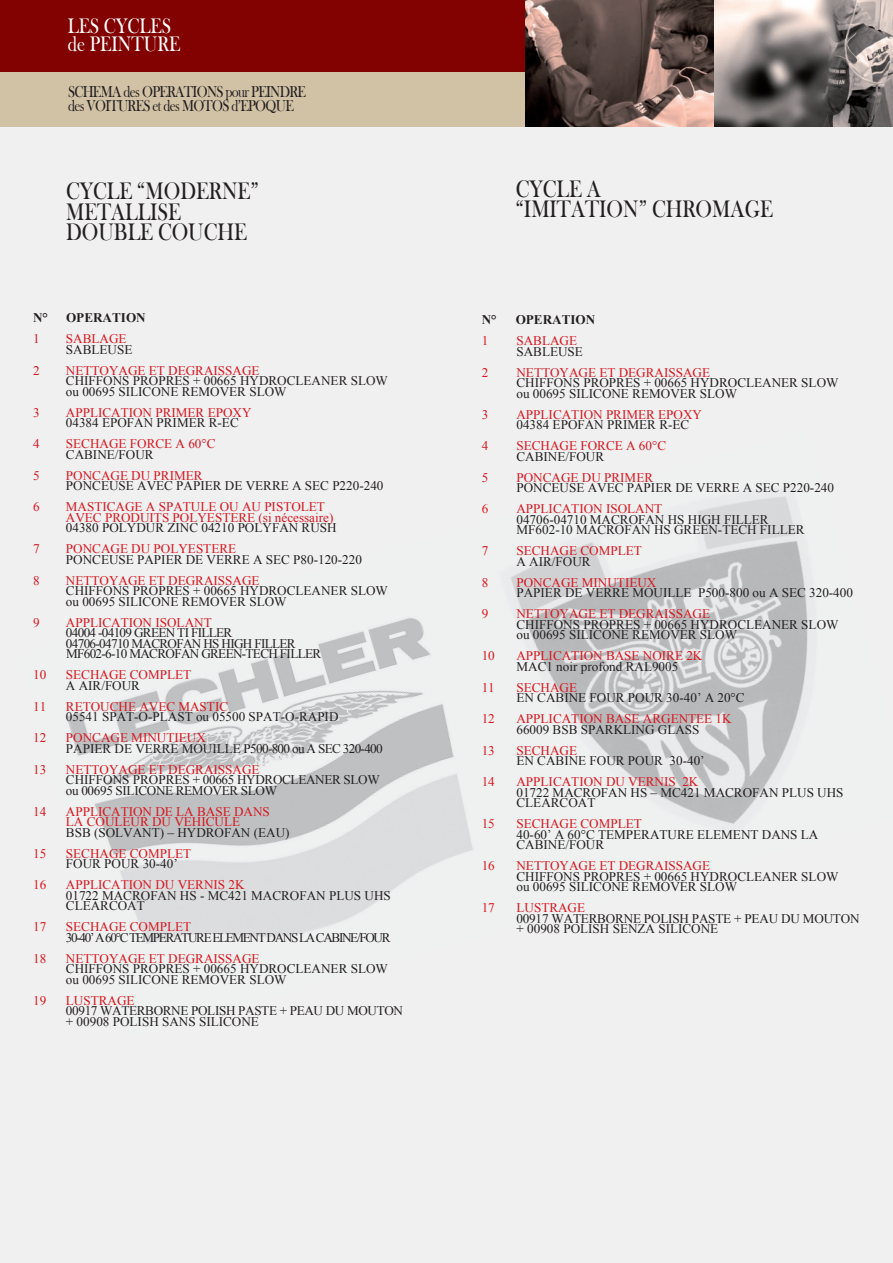
<style>
.page{position:relative;width:893px;height:1263px;background:#fff}
.page>*{position:absolute;margin:0;border:0;box-sizing:border-box;transform-origin:0 0}
.t1{font:24.6px/20.4px "Bask Old Face";color:#231f20;scale:.83 1}
.t2{font:21.6px/18px "Bask Old Face";color:#fff;scale:.83 1}
.t3{font:16.2px/13.5px "Bask Old Face";letter-spacing:-.05em;color:#231f20;scale:.83 1}
.t4{font:13.2px/10.5px "Times New Roman";color:#231f20}
.t5{font:13.2px/10.5px "Times New Roman";color:#d7171f}
.t6{font:13.2px/10.5px "Times New Roman";letter-spacing:-.025em;color:#231f20}
.t7{font:13.2px/10.5px "Times New Roman";letter-spacing:-.05em;color:#231f20}
.t8{font:13.2px "Times New Roman";letter-spacing:-.1em;color:#231f20}
.t9{font:700 13.2px "Times New Roman";color:#231f20}
</style>
<div class="page">
<div style="left:0;top:123px;width:893px;height:1140px;background:#f0f0f1"></div>
<img style="left:67px;top:496px;width:741px;height:448px">
<div style="left:0;top:0;width:893px;height:81px;background:#820101"></div>
<div style="left:0;top:72px;width:893px;height:55px;background:#d1c2a5"></div>
<img style="left:711px;top:0;width:182px;height:127px">
<img style="left:526px;top:0;width:187px;height:126px">
<h2 class="t2" style="left:68px;top:17px;width:137px">LES CYCLES de PEINTURE</h2>
<p class="t3" style="left:68px;top:86px;width:288px">SCHEMA des OPERATIONS pour PEINDRE des VOITURES et des MOTOS d’EPOQUE</p>
<h1 class="t1" style="left:66px;top:181px;width:234px">CYCLE “MODERNE”<br>METALLISE<br>DOUBLE COUCHE</h1>
<p class="t9" style="left:33px;top:309px;width:16px">N°</p>
<p class="t9" style="left:66px;top:309px;width:81px">OPERATION</p>
<p class="t5" style="left:33px;top:333px;width:8px">1</p>
<p class="t5" style="left:66px;top:333px;width:62px">SABLAGE</p>
<p class="t4" style="left:66px;top:344px;width:68px">SABLEUSE</p>
<p class="t5" style="left:33px;top:365px;width:8px">2</p>
<p class="t5" style="left:66px;top:365px;width:195px">NETTOYAGE ET DEGRAISSAGE</p>
<p class="t4" style="left:66px;top:375px;width:324px">CHIFFONS PROPRES + 00665 HYDROCLEANER SLOW ou 00695 SILICONE REMOVER SLOW</p>
<p class="t5" style="left:33px;top:407px;width:8px">3</p>
<p class="t5" style="left:66px;top:407px;width:187px">APPLICATION PRIMER EPOXY</p>
<p class="t4" style="left:66px;top:417px;width:174px">04384 EPOFAN PRIMER R-EC</p>
<p class="t5" style="left:33px;top:438px;width:8px">4</p>
<p class="t5" style="left:66px;top:438px;width:151px">SECHAGE FORCE A 60°C</p>
<p class="t4" style="left:66px;top:449px;width:89px">CABINE/FOUR</p>
<p class="t5" style="left:33px;top:470px;width:8px">5</p>
<p class="t5" style="left:66px;top:470px;width:138px">PONCAGE DU PRIMER</p>
<p class="t4" style="left:66px;top:480px;width:319px">PONCEUSE AVEC PAPIER DE VERRE A SEC P220-240</p>
<p class="t5" style="left:33px;top:501px;width:8px">6</p>
<p class="t5" style="left:66px;top:501px;width:269px">MASTICAGE A SPATULE OU AU PISTOLET<br>AVEC PRODUITS POLYESTERE (si nécessaire)</p>
<p class="t4" style="left:66px;top:522px;width:272px">04380 POLYDUR ZINC 04210 POLYFAN RUSH</p>
<p class="t5" style="left:33px;top:543px;width:8px">7</p>
<p class="t5" style="left:66px;top:543px;width:172px">PONCAGE DU POLYESTERE</p>
<p class="t4" style="left:66px;top:554px;width:298px">PONCEUSE PAPIER DE VERRE A SEC P80-120-220</p>
<p class="t5" style="left:33px;top:575px;width:8px">8</p>
<p class="t5" style="left:66px;top:575px;width:195px">NETTOYAGE ET DEGRAISSAGE</p>
<p class="t4" style="left:66px;top:585px;width:324px">CHIFFONS PROPRES + 00665 HYDROCLEANER SLOW ou 00695 SILICONE REMOVER SLOW</p>
<p class="t5" style="left:33px;top:617px;width:8px">9</p>
<p class="t5" style="left:66px;top:617px;width:147px">APPLICATION ISOLANT</p>
<p class="t7" style="left:66px;top:627px;width:257px">04004 -04109 GREEN TI FILLER<br>04706-04710 MACROFAN HS HIGH FILLER<br>MF602-6-10 MACROFAN GREEN-TECH FILLER</p>
<p class="t5" style="left:33px;top:669px;width:15px">10</p>
<p class="t5" style="left:66px;top:669px;width:127px">SECHAGE COMPLET</p>
<p class="t4" style="left:66px;top:680px;width:76px">A AIR/FOUR</p>
<p class="t5" style="left:33px;top:701px;width:15px">11</p>
<p class="t5" style="left:66px;top:701px;width:164px">RETOUCHE AVEC MASTIC</p>
<p class="t4" style="left:66px;top:711px;width:274px">05541 SPAT-O-PLAST ou 05500 SPAT-O-RAPID</p>
<p class="t5" style="left:33px;top:732px;width:15px">12</p>
<p class="t5" style="left:66px;top:732px;width:141px">PONCAGE MINUTIEUX</p>
<p class="t4" style="left:66px;top:743px;width:318px">PAPIER DE VERRE MOUILLE P500-800 ou A SEC 320-400</p>
<p class="t5" style="left:33px;top:764px;width:15px">13</p>
<p class="t5" style="left:66px;top:764px;width:195px">NETTOYAGE ET DEGRAISSAGE</p>
<p class="t6" style="left:66px;top:774px;width:315px">CHIFFONS PROPRES + 00665 HYDROCLEANER SLOW ou 00695 SILICONE REMOVER SLOW</p>
<p class="t5" style="left:33px;top:806px;width:15px">14</p>
<p class="t5" style="left:66px;top:806px;width:205px">APPLICATION DE LA BASE DANS<br>LA COULEUR DU VEHICULE</p>
<p class="t4" style="left:66px;top:827px;width:225px">BSB (SOLVANT) – HYDROFAN (EAU)</p>
<p class="t5" style="left:33px;top:848px;width:15px">15</p>
<p class="t5" style="left:66px;top:848px;width:127px">SECHAGE COMPLET</p>
<p class="t4" style="left:66px;top:858px;width:113px">FOUR POUR 30-40’</p>
<p class="t5" style="left:33px;top:879px;width:15px">16</p>
<p class="t5" style="left:66px;top:879px;width:180px">APPLICATION DU VERNIS 2K</p>
<p class="t4" style="left:66px;top:890px;width:326px">01722 MACROFAN HS - MC421 MACROFAN PLUS UHS<br>CLEARCOAT</p>
<p class="t5" style="left:33px;top:921px;width:15px">17</p>
<p class="t5" style="left:66px;top:921px;width:127px">SECHAGE COMPLET</p>
<p class="t8" style="left:66px;top:928px;width:326px">30-40’ A 60°C TEMPERATURE ELEMENT DANS LA CABINE/FOUR</p>
<p class="t5" style="left:33px;top:953px;width:15px">18</p>
<p class="t5" style="left:66px;top:953px;width:195px">NETTOYAGE ET DEGRAISSAGE</p>
<p class="t4" style="left:66px;top:963px;width:324px">CHIFFONS PROPRES + 00665 HYDROCLEANER SLOW ou 00695 SILICONE REMOVER SLOW</p>
<p class="t5" style="left:33px;top:995px;width:15px">19</p>
<p class="t5" style="left:66px;top:995px;width:70px">LUSTRAGE</p>
<p class="t6" style="left:66px;top:1005px;width:339px">00917 WATERBORNE POLISH PASTE + PEAU DU MOUTON + 00908 POLISH SANS SILICONE</p>
<h1 class="t1" style="left:516px;top:179px;width:311px">CYCLE A<br>“IMITATION” CHROMAGE</h1>
<p class="t9" style="left:482px;top:311px;width:16px">N°</p>
<p class="t9" style="left:516px;top:311px;width:81px">OPERATION</p>
<p class="t5" style="left:482px;top:335px;width:8px">1</p>
<p class="t5" style="left:516px;top:335px;width:62px">SABLAGE</p>
<p class="t4" style="left:516px;top:346px;width:68px">SABLEUSE</p>
<p class="t5" style="left:482px;top:367px;width:8px">2</p>
<p class="t5" style="left:516px;top:367px;width:195px">NETTOYAGE ET DEGRAISSAGE</p>
<p class="t4" style="left:516px;top:377px;width:324px">CHIFFONS PROPRES + 00665 HYDROCLEANER SLOW ou 00695 SILICONE REMOVER SLOW</p>
<p class="t5" style="left:482px;top:409px;width:8px">3</p>
<p class="t5" style="left:516px;top:409px;width:187px">APPLICATION PRIMER EPOXY</p>
<p class="t4" style="left:516px;top:419px;width:174px">04384 EPOFAN PRIMER R-EC</p>
<p class="t5" style="left:482px;top:440px;width:8px">4</p>
<p class="t5" style="left:516px;top:440px;width:151px">SECHAGE FORCE A 60°C</p>
<p class="t4" style="left:516px;top:451px;width:89px">CABINE/FOUR</p>
<p class="t5" style="left:482px;top:472px;width:8px">5</p>
<p class="t5" style="left:516px;top:472px;width:138px">PONCAGE DU PRIMER</p>
<p class="t4" style="left:516px;top:482px;width:319px">PONCEUSE AVEC PAPIER DE VERRE A SEC P220-240</p>
<p class="t5" style="left:482px;top:503px;width:8px">6</p>
<p class="t5" style="left:516px;top:503px;width:147px">APPLICATION ISOLANT</p>
<p class="t4" style="left:516px;top:514px;width:290px">04706-04710 MACROFAN HS HIGH FILLER<br>MF602-10 MACROFAN HS GREEN-TECH FILLER</p>
<p class="t5" style="left:482px;top:545px;width:8px">7</p>
<p class="t5" style="left:516px;top:545px;width:127px">SECHAGE COMPLET</p>
<p class="t4" style="left:516px;top:556px;width:76px">A AIR/FOUR</p>
<p class="t5" style="left:482px;top:577px;width:8px">8</p>
<p class="t5" style="left:516px;top:577px;width:141px">PONCAGE MINUTIEUX</p>
<p class="t4" style="left:516px;top:587px;width:338px">PAPIER DE VERRE MOUILLE P500-800 ou A SEC 320-400</p>
<p class="t5" style="left:482px;top:608px;width:8px">9</p>
<p class="t5" style="left:516px;top:608px;width:195px">NETTOYAGE ET DEGRAISSAGE</p>
<p class="t4" style="left:516px;top:619px;width:324px">CHIFFONS PROPRES + 00665 HYDROCLEANER SLOW ou 00695 SILICONE REMOVER SLOW</p>
<p class="t5" style="left:482px;top:650px;width:15px">10</p>
<p class="t5" style="left:516px;top:650px;width:187px">APPLICATION BASE NOIRE 2K</p>
<p class="t4" style="left:516px;top:661px;width:163px">MAC1 noir profond RAL9005</p>
<p class="t5" style="left:482px;top:682px;width:15px">11</p>
<p class="t5" style="left:516px;top:682px;width:62px">SECHAGE</p>
<p class="t4" style="left:516px;top:692px;width:230px">EN CABINE FOUR POUR 30-40’ A 20°C</p>
<p class="t5" style="left:482px;top:713px;width:15px">12</p>
<p class="t5" style="left:516px;top:713px;width:217px">APPLICATION BASE ARGENTEE 1K</p>
<p class="t4" style="left:516px;top:724px;width:185px">66009 BSB SPARKLING GLASS</p>
<p class="t5" style="left:482px;top:745px;width:15px">13</p>
<p class="t5" style="left:516px;top:745px;width:62px">SECHAGE</p>
<p class="t4" style="left:516px;top:755px;width:190px">EN CABINE FOUR POUR 30-40’</p>
<p class="t5" style="left:482px;top:776px;width:15px">14</p>
<p class="t5" style="left:516px;top:776px;width:183px">APPLICATION DU VERNIS 2K</p>
<p class="t4" style="left:516px;top:787px;width:329px">01722 MACROFAN HS – MC421 MACROFAN PLUS UHS<br>CLEARCOAT</p>
<p class="t5" style="left:482px;top:818px;width:15px">15</p>
<p class="t5" style="left:516px;top:818px;width:127px">SECHAGE COMPLET</p>
<p class="t4" style="left:516px;top:829px;width:303px">40-60’ A 60°C TEMPERATURE ELEMENT DANS LA<br>CABINE/FOUR</p>
<p class="t5" style="left:482px;top:860px;width:15px">16</p>
<p class="t5" style="left:516px;top:860px;width:195px">NETTOYAGE ET DEGRAISSAGE</p>
<p class="t4" style="left:516px;top:871px;width:324px">CHIFFONS PROPRES + 00665 HYDROCLEANER SLOW ou 00695 SILICONE REMOVER SLOW</p>
<p class="t5" style="left:482px;top:902px;width:15px">17</p>
<p class="t5" style="left:516px;top:902px;width:70px">LUSTRAGE</p>
<p class="t4" style="left:516px;top:913px;width:345px">00917 WATERBORNE POLISH PASTE + PEAU DU MOUTON + 00908 POLISH SENZA SILICONE</p>
</div>
